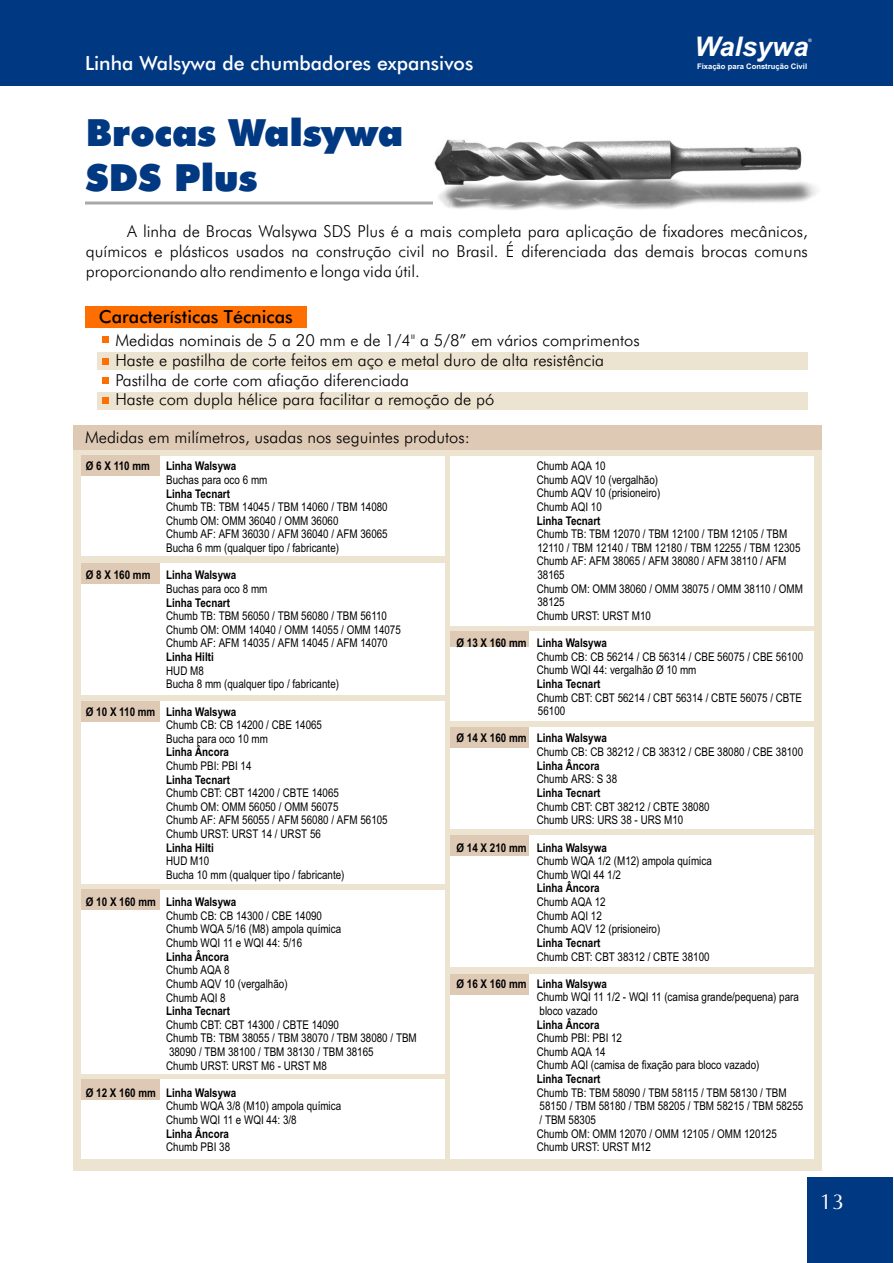
<style>
.page{position:relative;width:894px;height:1263px;background:#fff}
.page>*{position:absolute;margin:0;border:0;box-sizing:border-box;transform-origin:0 0}
.t1{font:37.5px/45px "Futura X Blk BT";color:#003882}
.t2{font:italic 700 27.15px "Arial";color:#fff}
.t3{font:22.5px "Optane";color:#fff}
.t4{font:19.5px "Futura Md BT";color:#fff}
.t5{font:18px "Futura Md BT";color:#000}
.t6{font:16.5px/19.8px "Futura Lt BT";color:#000}
.t7{font:12px/13.6px "Arial Narrow";color:#000}
.t8{font:700 12px "Arial Narrow";color:#000}
.t9{font:700 7.65px "Arial";color:#fff}
.t10{font:italic 700 4.65px "Arial";color:#fff}
</style>
<div class="page">
<div style="left:73px;top:427px;width:749px;height:744px;background:#ede3d1"></div>
<div style="left:450px;top:632px;width:364px;height:89px;background:#fff"></div>
<div style="left:450px;top:632px;width:79px;height:15px;background:#dec9b5"></div>
<div style="left:450px;top:727px;width:364px;height:101px;background:#fff"></div>
<div style="left:450px;top:727px;width:79px;height:20px;background:#dec9b5"></div>
<div style="left:450px;top:835px;width:364px;height:132px;background:#fff"></div>
<div style="left:450px;top:835px;width:79px;height:21px;background:#dec9b5"></div>
<div style="left:450px;top:974px;width:364px;height:185px;background:#fff"></div>
<div style="left:450px;top:974px;width:79px;height:20px;background:#dec9b5"></div>
<div style="left:81px;top:1079px;width:364px;height:80px;background:#fff"></div>
<div style="left:81px;top:1080px;width:79px;height:20px;background:#dec9b5"></div>
<div style="left:81px;top:890px;width:364px;height:184px;background:#fff"></div>
<div style="left:81px;top:890px;width:79px;height:20px;background:#dec9b5"></div>
<div style="left:81px;top:563px;width:364px;height:132px;background:#fff"></div>
<div style="left:81px;top:563px;width:79px;height:20px;background:#dec9b5"></div>
<div style="left:81px;top:702px;width:364px;height:182px;background:#fff"></div>
<div style="left:81px;top:702px;width:79px;height:20px;background:#dec9b5"></div>
<div style="left:81px;top:456px;width:364px;height:99px;background:#fff"></div>
<div style="left:81px;top:456px;width:79px;height:20px;background:#dec9b5"></div>
<div style="left:450px;top:456px;width:364px;height:170px;background:#fff"></div>
<div style="left:73px;top:425px;width:749px;height:25px;background:#dec9b5"></div>
<div style="left:0;top:0;width:893px;height:85px;background:#003882"></div>
<div style="left:97px;top:392px;width:711px;height:18px;background:#ede3d1"></div>
<div style="left:97px;top:352px;width:711px;height:18px;background:#ede3d1"></div>
<div style="left:102px;top:358px;width:7px;height:7px;background:#ff6e00"></div>
<div style="left:102px;top:397px;width:7px;height:7px;background:#ff6e00"></div>
<div style="left:85px;top:306px;width:221px;height:22px;background:#ff6e00"></div>
<hr style="left:85px;top:202px;width:391px;height:3px;background:#aba8a8">
<div style="left:102px;top:336px;width:7px;height:7px;background:#ff6e00"></div>
<div style="left:102px;top:377px;width:7px;height:7px;background:#ff6e00"></div>
<img style="left:434px;top:139px;width:383px;height:71px">
<div style="left:808px;top:1178px;width:85px;height:85px;background:#003882"></div>
<h3 class="t4" style="left:85px;top:55px;width:390px">Linha Walsywa de chumbadores expansivos</h3>
<h2 class="t2" style="left:694px;top:37px;width:115px">Walsywa</h2>
<p class="t10" style="left:808px;top:39px;width:5px">®</p>
<p class="t9" style="left:697px;top:63px;width:112px">Fixação para Construção Civil</p>
<h1 class="t1" style="left:86px;top:114px;width:319px">Brocas Walsywa<br>SDS Plus</h1>
<p class="t6" style="left:86px;top:223px;width:724px;text-align:justify;text-indent:41px">A linha de Brocas Walsywa SDS Plus é a mais completa para aplicação de fixadores mecânicos, químicos e plásticos usados na construção civil no Brasil. É diferenciada das demais brocas comuns proporcionando alto rendimento e longa vida útil.</p>
<h3 class="t5" style="left:99px;top:310px;width:196px">Características Técnicas</h3>
<h3 class="t6" style="left:115px;top:332px;width:526px">Medidas nominais de 5 a 20 mm e de 1/4" a 5/8” em vários comprimentos Haste e pastilha de corte feitos em aço e metal duro de alta resistência Pastilha de corte com afiação diferenciada<br>Haste com dupla hélice para facilitar a remoção de pó</h3>
<h3 class="t6" style="left:85px;top:429px;width:386px">Medidas em milímetros, usadas nos seguintes produtos:</h3>
<p class="t8" style="left:86px;top:457px;width:66px">Ø 6 X 110 mm</p>
<p class="t8" style="left:166px;top:457px;width:72px">Linha Walsywa</p>
<p class="t7" style="left:166px;top:474px;width:103px">Buchas para oco 6 mm</p>
<p class="t8" style="left:166px;top:484px;width:65px">Linha Tecnart</p>
<p class="t7" style="left:166px;top:501px;width:223px">Chumb TB: TBM 14045 / TBM 14060 / TBM 14080<br>Chumb OM: OMM 36040 / OMM 36060<br>Chumb AF: AFM 36030 / AFM 36040 / AFM 36065<br>Bucha 6 mm (qualquer tipo / fabricante)</p>
<p class="t8" style="left:86px;top:566px;width:66px">Ø 8 X 160 mm</p>
<p class="t8" style="left:166px;top:566px;width:72px">Linha Walsywa</p>
<p class="t7" style="left:166px;top:583px;width:103px">Buchas para oco 8 mm</p>
<p class="t8" style="left:166px;top:593px;width:65px">Linha Tecnart</p>
<p class="t7" style="left:166px;top:610px;width:236px">Chumb TB: TBM 56050 / TBM 56080 / TBM 56110<br>Chumb OM: OMM 14040 / OMM 14055 / OMM 14075<br>Chumb AF: AFM 14035 / AFM 14045 / AFM 14070</p>
<p class="t8" style="left:166px;top:648px;width:49px">Linha Hilti</p>
<p class="t7" style="left:166px;top:665px;width:174px">HUD M8<br>Bucha 8 mm (qualquer tipo / fabricante)</p>
<p class="t8" style="left:86px;top:702px;width:152px">Ø 10 X 110 mm Linha Walsywa</p>
<p class="t7" style="left:166px;top:719px;width:157px">Chumb CB: CB 14200 / CBE 14065<br>Bucha para oco 10 mm</p>
<p class="t8" style="left:166px;top:743px;width:64px">Linha Âncora</p>
<p class="t7" style="left:166px;top:760px;width:87px">Chumb PBI: PBI 14</p>
<p class="t8" style="left:166px;top:770px;width:65px">Linha Tecnart</p>
<p class="t7" style="left:166px;top:787px;width:223px">Chumb CBT: CBT 14200 / CBTE 14065<br>Chumb OM: OMM 56050 / OMM 56075<br>Chumb AF: AFM 56055 / AFM 56080 / AFM 56105<br>Chumb URST: URST 14 / URST 56</p>
<p class="t8" style="left:166px;top:838px;width:49px">Linha Hilti</p>
<p class="t7" style="left:166px;top:855px;width:180px">HUD M10<br>Bucha 10 mm (qualquer tipo / fabricante)</p>
<p class="t8" style="left:86px;top:893px;width:152px">Ø 10 X 160 mm Linha Walsywa</p>
<p class="t7" style="left:166px;top:910px;width:177px">Chumb CB: CB 14300 / CBE 14090<br>Chumb WQA 5/16 (M8) ampola química<br>Chumb WQI 11 e WQI 44: 5/16</p>
<p class="t8" style="left:166px;top:947px;width:64px">Linha Âncora</p>
<p class="t7" style="left:166px;top:964px;width:123px">Chumb AQA 8<br>Chumb AQV 10 (vergalhão)<br>Chumb AQI 8</p>
<p class="t8" style="left:166px;top:1002px;width:65px">Linha Tecnart</p>
<p class="t7" style="left:166px;top:1019px;width:252px">Chumb CBT: CBT 14300 / CBTE 14090<br>Chumb TB: TBM 38055 / TBM 38070 / TBM 38080 / TBM 38090 / TBM 38100 / TBM 38130 / TBM 38165<br>Chumb URST: URST M6 - URST M8</p>
<p class="t8" style="left:86px;top:1084px;width:152px">Ø 12 X 160 mm Linha Walsywa</p>
<p class="t7" style="left:166px;top:1101px;width:177px">Chumb WQA 3/8 (M10) ampola química<br>Chumb WQI 11 e WQI 44: 3/8</p>
<p class="t8" style="left:166px;top:1124px;width:64px">Linha Âncora</p>
<p class="t7" style="left:166px;top:1141px;width:66px">Chumb PBI 38</p>
<p class="t7" style="left:537px;top:460px;width:125px">Chumb AQA 10<br>Chumb AQV 10 (vergalhão)<br>Chumb AQV 10 (prisioneiro)<br>Chumb AQI 10</p>
<p class="t8" style="left:537px;top:511px;width:65px">Linha Tecnart</p>
<p class="t7" style="left:537px;top:528px;width:268px">Chumb TB: TBM 12070 / TBM 12100 / TBM 12105 / TBM<br>12110 / TBM 12140 / TBM 12180 / TBM 12255 / TBM 12305<br>Chumb AF: AFM 38065 / AFM 38080 / AFM 38110 / AFM<br>38165<br>Chumb OM: OMM 38060 / OMM 38075 / OMM 38110 / OMM<br>38125<br>Chumb URST: URST M10</p>
<p class="t8" style="left:456px;top:634px;width:152px">Ø 13 X 160 mm Linha Walsywa</p>
<p class="t7" style="left:537px;top:651px;width:268px">Chumb CB: CB 56214 / CB 56314 / CBE 56075 / CBE 56100<br>Chumb WQI 44: vergalhão Ø 10 mm</p>
<p class="t8" style="left:537px;top:675px;width:65px">Linha Tecnart</p>
<p class="t7" style="left:537px;top:692px;width:267px">Chumb CBT: CBT 56214 / CBT 56314 / CBTE 56075 / CBTE<br>56100</p>
<p class="t8" style="left:456px;top:729px;width:152px">Ø 14 X 160 mm Linha Walsywa</p>
<p class="t7" style="left:537px;top:746px;width:268px">Chumb CB: CB 38212 / CB 38312 / CBE 38080 / CBE 38100</p>
<p class="t8" style="left:537px;top:756px;width:64px">Linha Âncora</p>
<p class="t7" style="left:537px;top:773px;width:82px">Chumb ARS: S 38</p>
<p class="t8" style="left:537px;top:784px;width:65px">Linha Tecnart</p>
<p class="t7" style="left:537px;top:801px;width:174px">Chumb CBT: CBT 38212 / CBTE 38080<br>Chumb URS: URS 38 - URS M10</p>
<p class="t8" style="left:456px;top:838px;width:152px">Ø 14 X 210 mm Linha Walsywa</p>
<p class="t7" style="left:537px;top:855px;width:177px">Chumb WQA 1/2 (M12) ampola química<br>Chumb WQI 44 1/2</p>
<p class="t8" style="left:537px;top:879px;width:64px">Linha Âncora</p>
<p class="t7" style="left:537px;top:896px;width:125px">Chumb AQA 12<br>Chumb AQI 12<br>Chumb AQV 12 (prisioneiro)</p>
<p class="t8" style="left:537px;top:934px;width:65px">Linha Tecnart</p>
<p class="t7" style="left:537px;top:951px;width:174px">Chumb CBT: CBT 38312 / CBTE 38100</p>
<p class="t8" style="left:456px;top:975px;width:152px">Ø 16 X 160 mm Linha Walsywa</p>
<p class="t7" style="left:537px;top:991px;width:264px">Chumb WQI 11 1/2 - WQI 11 (camisa grande/pequena) para bloco vazado</p>
<p class="t8" style="left:537px;top:1015px;width:64px">Linha Âncora</p>
<p class="t7" style="left:537px;top:1032px;width:224px">Chumb PBI: PBI 12<br>Chumb AQA 14<br>Chumb AQI (camisa de fixação para bloco vazado)</p>
<p class="t8" style="left:537px;top:1070px;width:65px">Linha Tecnart</p>
<p class="t7" style="left:537px;top:1087px;width:268px">Chumb TB: TBM 58090 / TBM 58115 / TBM 58130 / TBM 58150 / TBM 58180 / TBM 58205 / TBM 58215 / TBM 58255 / TBM 58305<br>Chumb OM: OMM 12070 / OMM 12105 / OMM 120125<br>Chumb URST: URST M12</p>
<h3 class="t3" style="left:820px;top:1189px;width:26px">13</h3>
</div>
